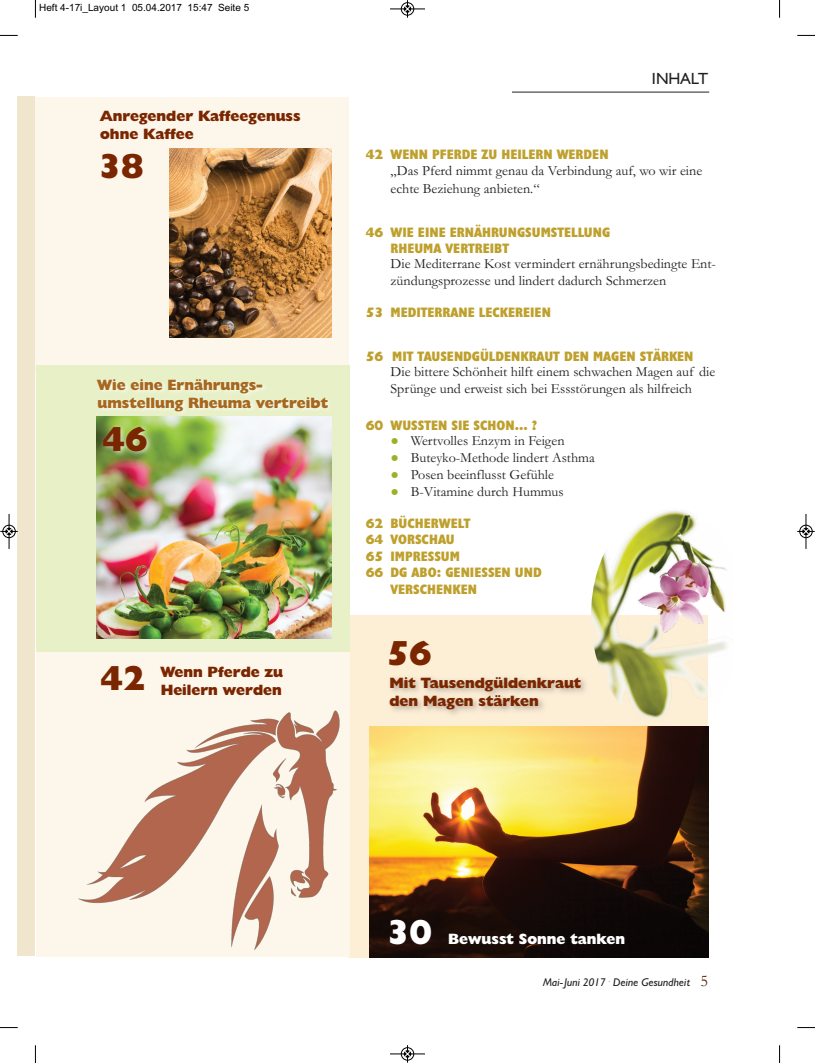
<style>
.page{position:relative;width:815px;height:1063px;background:#fff}
.page>*{position:absolute;margin:0;border:0;box-sizing:border-box;transform-origin:0 0}
.t1{font:800 35px "Humanist 521 BT";color:#7a2600}
.t2{font:800 35px "Humanist 521 BT";color:#fff}
.t3{font:16.25px "Humanist 521 BT";color:#231f20}
.t4{font:800 15px/18px "Humanist 521 BT";color:#7a2600}
.t5{font:800 15px/18px "Humanist 521 BT";color:#a6671f}
.t6{font:800 15px "Humanist 521 BT";color:#fff}
.t7{font:14.12px/17px "Garamond";color:#231f20}
.t8{font:700 condensed 13.75px/16.5px "Humanist 521 BT Xtra";color:#bea02c}
.t9{font:italic 11.25px "Humanist 521 BT";color:#231f20}
.t10{font:10px "Arial";color:#000}
.s1{font-family:"Humanist 521 BT";font-weight:800;font-stretch:normal}
.s2{color:#9cb226}
.s3{font-family:"Garamond";font-style:normal;font-size:16.25px;color:#52220c}
</style>
<div class="page">
<div style="left:18px;top:97px;width:17px;height:859px;background:#efe6cd"></div>
<div style="left:348px;top:615px;width:360px;height:342px;background:#fdefd6"></div>
<img style="left:369px;top:727px;width:339px;height:230px">
<hr style="left:512px;top:92px;width:197px;height:1px;background:#231f20">
<img style="left:384px;top:677px;width:277px;height:53px">
<img style="left:591px;top:510px;width:136px;height:218px">
<div style="left:36px;top:97px;width:313px;height:276px;background:#fdf6ea"></div>
<div style="left:36px;top:644px;width:313px;height:312px;background:#fdf6ea"></div>
<img style="left:78px;top:711px;width:262px;height:239px">
<div style="left:36px;top:365px;width:313px;height:286px;background:#e8f0c7"></div>
<img style="left:170px;top:149px;width:161px;height:188px">
<img style="left:96px;top:462px;width:236px;height:176px">
<img style="left:99px;top:372px;width:251px;height:90px">
<img style="left:96px;top:415px;width:89px;height:87px">
<svg style="left:35px;top:0;width:1px;height:18px"></svg>
<svg style="left:0;top:35px;width:18px;height:1px"></svg>
<svg style="left:779px;top:0;width:1px;height:18px"></svg>
<svg style="left:797px;top:35px;width:18px;height:1px"></svg>
<svg style="left:35px;top:1045px;width:1px;height:18px"></svg>
<svg style="left:0;top:1027px;width:18px;height:1px"></svg>
<svg style="left:779px;top:1045px;width:1px;height:18px"></svg>
<svg style="left:797px;top:1027px;width:18px;height:1px"></svg>
<div style="left:401px;top:2px;width:13px;height:14px;border:1px solid #fff;border-radius:50%"></div>
<hr style="left:390px;top:9px;width:35px;height:1px;background:#000">
<div style="left:401px;top:3px;width:13px;height:12px;border:1px solid #000;border-radius:50%"></div>
<svg style="left:404px;top:0;width:7px;height:18px"></svg>
<div style="left:401px;top:1047px;width:13px;height:14px;border:1px solid #fff;border-radius:50%"></div>
<hr style="left:390px;top:1054px;width:35px;height:1px;background:#000">
<div style="left:401px;top:1048px;width:13px;height:12px;border:1px solid #000;border-radius:50%"></div>
<svg style="left:404px;top:1045px;width:7px;height:18px"></svg>
<div style="left:2px;top:525px;width:14px;height:13px;border:1px solid #fff;border-radius:50%"></div>
<hr style="left:9px;top:514px;width:1px;height:35px;background:#000">
<div style="left:3px;top:525px;width:12px;height:13px;border:1px solid #000;border-radius:50%"></div>
<svg style="left:0;top:528px;width:18px;height:7px"></svg>
<div style="left:799px;top:525px;width:14px;height:13px;border:1px solid #fff;border-radius:50%"></div>
<hr style="left:806px;top:514px;width:1px;height:35px;background:#000">
<div style="left:800px;top:525px;width:12px;height:13px;border:1px solid #000;border-radius:50%"></div>
<svg style="left:797px;top:528px;width:18px;height:7px"></svg>
<p class="t10" style="left:39px;top:1px;width:212px">Heft 4-17i_Layout 1 05.04.2017 15:47 Seite 5</p>
<p class="t4" style="left:100px;top:107px;width:202px">Anregender Kaffeegenuss ohne Kaffee</p>
<h1 class="t1" style="left:99px;top:144px;width:47px">38</h1>
<p class="t5" style="left:97px;top:375px;width:232px">Wie eine Ernährungs&shy;umstellung Rheuma vertreibt</p>
<h1 class="t1" style="left:103px;top:417px;width:47px">46</h1>
<h1 class="t1" style="left:100px;top:657px;width:47px">42</h1>
<p class="t4" style="left:161px;top:663px;width:124px">Wenn Pferde zu</p>
<p class="t4" style="left:161px;top:681px;width:123px">Heilern werden</p>
<p class="t3" style="left:652px;top:69px;width:58px">INHALT</p>
<p class="t8" style="left:366px;top:146px;width:244px"><span class="s1">42</span> WENN PFERDE ZU HEILERN WERDEN</p>
<p class="t7" style="left:391px;top:161px;width:313px;line-height:18.1px">„Das Pferd nimmt genau da Verbindung auf, wo wir eine echte Beziehung anbieten.“</p>
<p class="t8" style="left:391px;top:223px;width:221px;text-indent:-25px"><span class="s1">46</span> WIE EINE ERNÄHRUNGSUMSTELLUNG<br>RHEUMA VERTREIBT</p>
<p class="t7" style="left:391px;top:255px;width:327px">Die Mediterrane Kost vermindert ernährungsbedingte Ent&shy;zündungsprozesse und lindert dadurch Schmerzen</p>
<p class="t8" style="left:366px;top:304px;width:187px"><span class="s1">53</span> MEDITERRANE LECKEREIEN</p>
<p class="t8" style="left:366px;top:347px;width:329px"><span class="s1">56</span> MIT TAUSENDGÜLDENKRAUT DEN MAGEN STÄRKEN</p>
<p class="t7" style="left:391px;top:363px;width:326px">Die bittere Schönheit hilft einem schwachen Magen auf die<br>Sprünge und erweist sich bei Essstörungen als hilfreich</p>
<p class="t8" style="left:366px;top:417px;width:173px"><span class="s1">60</span> WUSSTEN SIE SCHON... ?</p>
<p class="t7" style="left:391px;top:432px;width:175px"><span class="s2">●</span> Wertvolles Enzym in Feigen</p>
<p class="t7" style="left:391px;top:449px;width:206px"><span class="s2">●</span> Buteyko-Methode lindert Asthma</p>
<p class="t7" style="left:391px;top:466px;width:165px"><span class="s2">●</span> Posen beeinflusst Gefühle</p>
<p class="t7" style="left:391px;top:483px;width:175px"><span class="s2">●</span> B-Vitamine durch Hummus</p>
<p class="t8" style="left:366px;top:514px;width:106px"><span class="s1">62</span> BÜCHERWELT</p>
<p class="t8" style="left:366px;top:531px;width:90px"><span class="s1">64</span> VORSCHAU</p>
<p class="t8" style="left:366px;top:547px;width:96px"><span class="s1">65</span> IMPRESSUM</p>
<p class="t8" style="left:366px;top:564px;width:177px"><span class="s1">66</span> DG ABO: GENIESSEN UND</p>
<p class="t8" style="left:391px;top:580px;width:88px">VERSCHENKEN</p>
<h1 class="t1" style="left:387px;top:632px;width:47px">56</h1>
<p class="t4" style="left:390px;top:673px;width:193px">Mit Tausendgüldenkraut den Magen stärken</p>
<h1 class="t2" style="left:387px;top:911px;width:47px">30</h1>
<p class="t6" style="left:448px;top:930px;width:178px">Bewusst Sonne tanken</p>
<p class="t9" style="left:543px;top:975px;width:166px">Mai-Juni 2017 <sup>.</sup> Deine Gesundheit <span class="s3">5</span></p>
</div>
